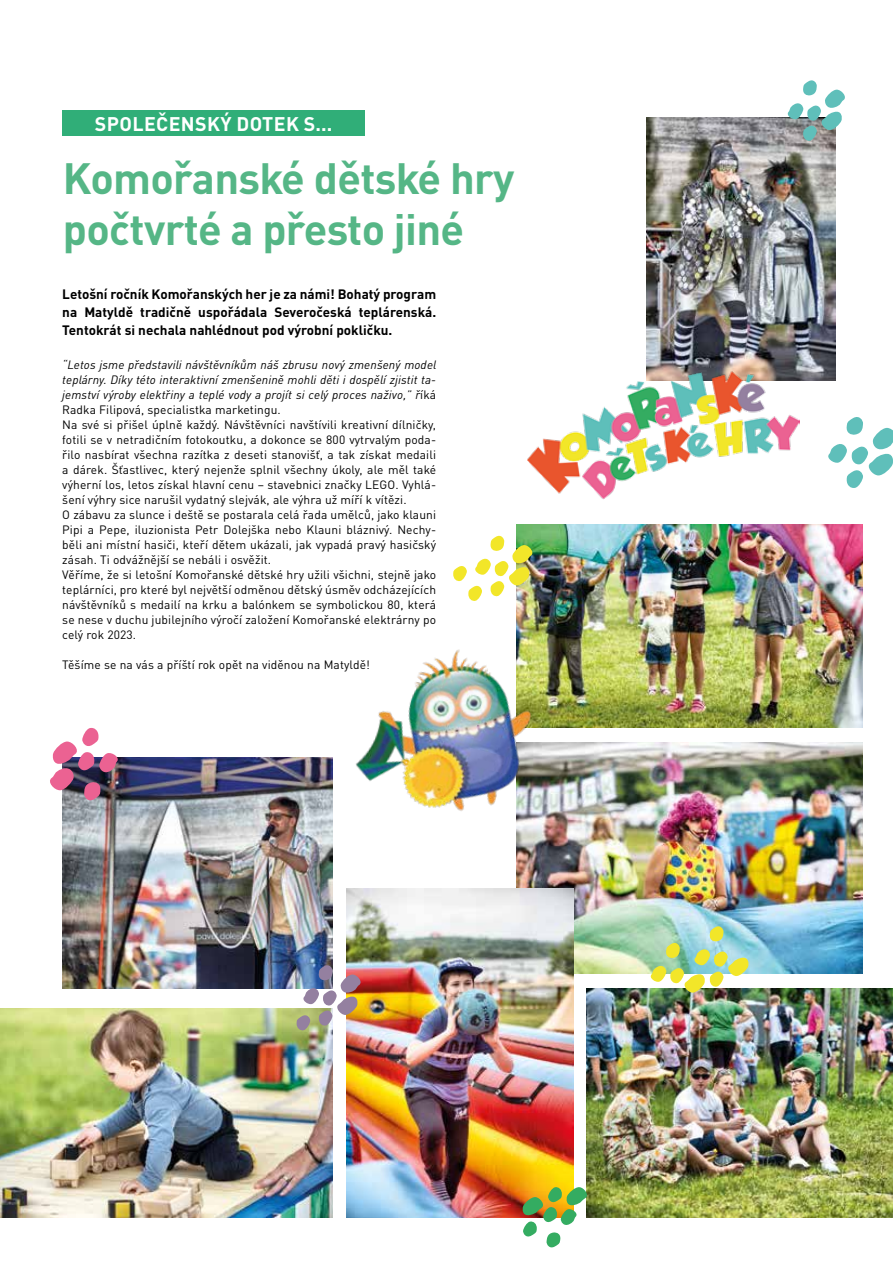
<style>
.page{position:relative;width:893px;height:1263px;background:#fff}
.page>*{position:absolute;margin:0;border:0;box-sizing:border-box;transform-origin:0 0}
.t1{font:700 43.2px/50.4px "DIN Pro";letter-spacing:-.015em;color:#55b686}
.t2{font:700 19.5px "DIN Pro";letter-spacing:.02em;color:#fff}
.t3{font:700 13.5px/18px "DIN Pro";color:#000;text-align:justify}
.t4{font:12px/15px "DIN Pro";letter-spacing:.01em;color:#000}
.s1{font-style:italic}
</style>
<div class="page">
<div style="left:62px;top:111px;width:303px;height:25px;background:#30ae78"></div>
<img style="left:517px;top:524px;width:345px;height:204px">
<img style="left:517px;top:742px;width:345px;height:231px">
<img style="left:587px;top:988px;width:306px;height:229px">
<img style="left:647px;top:117px;width:188px;height:264px">
<img style="left:63px;top:758px;width:269px;height:230px">
<img style="left:315px;top:598px;width:263px;height:264px">
<img style="left:528px;top:299px;width:271px;height:272px">
<img style="left:0;top:1008px;width:332px;height:209px">
<img style="left:347px;top:889px;width:226px;height:328px">
<svg style="left:786px;top:80px;width:59px;height:61px"></svg>
<img style="left:297px;top:963px;width:66px;height:68px">
<img style="left:50px;top:727px;width:70px;height:76px">
<svg style="left:828px;top:417px;width:65px;height:71px"></svg>
<img style="left:453px;top:534px;width:82px;height:68px">
<img style="left:649px;top:924px;width:100px;height:69px">
<svg style="left:522px;top:1186px;width:68px;height:62px"></svg>
<h2 class="t2" style="left:95px;top:108px;width:239px">SPOLEČENSKÝ DOTEK S...</h2>
<h1 class="t1" style="left:63px;top:148px;width:453px">Komořanské dětské hry počtvrté a přesto jiné</h1>
<p class="t3" style="left:62px;top:284px;width:375px">Letošní ročník Komořanských her je za námi! Bohatý program na Matyldě tradičně uspořádala Severočeská teplárenská.<br>Tentokrát si nechala nahlédnout pod výrobní pokličku.</p>
<p class="t4" style="left:62px;top:355px;width:375px"><span class="s1">“Letos jsme představili návštěvníkům náš zbrusu nový zmenšený model teplárny. Díky této interaktivní zmenšenině mohli děti i dospělí zjistit ta&shy;jemství výroby elektřiny a teplé vody a projít si celý proces naživo,” ř</span>íká Radka Filipová, specialistka marketingu.<br>Na své si přišel úplně každý. Návštěvníci navštívili kreativní dílničky, fotili se v netradičním fotokoutku, a dokonce se 800 vytrvalým poda&shy;řilo nasbírat všechna razítka z deseti stanovišť, a tak získat medaili a dárek. Šťastlivec, který nejenže splnil všechny úkoly, ale měl také výherní los, letos získal hlavní cenu – stavebnici značky LEGO. Vyhlá&shy;šení výhry sice narušil vydatný slejvák, ale výhra už míří k vítězi.<br>O zábavu za slunce i deště se postarala celá řada umělců, jako klauni Pipi a Pepe, iluzionista Petr Dolejška nebo Klauni bláznivý. Nechy&shy;běli ani místní hasiči, kteří dětem ukázali, jak vypadá pravý hasičský zásah. Ti odvážnější se nebáli i osvěžit.<br>Věříme, že si letošní Komořanské dětské hry užili všichni, stejně jako teplárníci, pro které byl největší odměnou dětský úsměv odcházejících návštěvníků s medailí na krku a balónkem se symbolickou 80, která se nese v duchu jubilejního výročí založení Komořanské elektrárny po celý rok 2023.</p>
<p class="t4" style="left:62px;top:655px;width:309px">Těšíme se na vás a příští rok opět na viděnou na Matyldě!</p>
</div>
